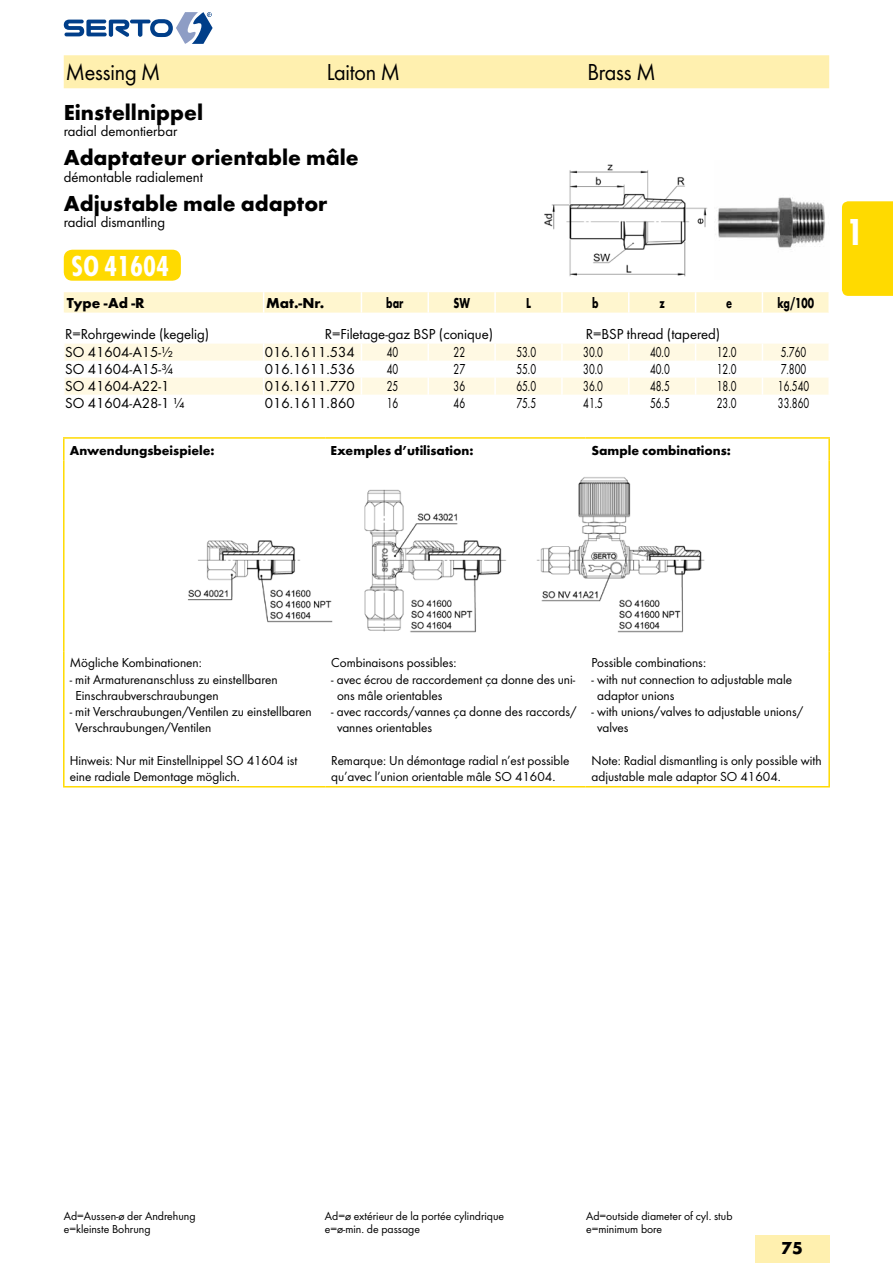
<style>
.page{position:relative;width:893px;height:1263px;background:#fff}
.page>*{position:absolute;margin:0;border:0;box-sizing:border-box;transform-origin:0 0}
.t1{font:700 39px "Futura Con";color:#fff}
.t2{font:700 30px "Futura Con";color:#fff}
.t3{font:24px "Futura Boo";letter-spacing:-.01em;color:#000;scale:.94 1}
.t4{font:700 22.5px "Futura";color:#000}
.t5{font:700 18px "Futura";color:#000}
.t6{font:15px "Futura Boo";color:#000}
.t7{font:15px "Futura Boo";color:#000;scale:.7 1}
.t8{font:700 15px "Futura";color:#000}
.t9{font:700 15px "Futura";color:#000;scale:.7 1}
.t10{font:13.5px/16.2px "Futura Boo";color:#000}
.t11{font:700 13.5px "Futura";color:#000}
.t12{font:12px/13.5px "Futura Boo";color:#000}
</style>
<div class="page">
<div style="left:63px;top:55px;width:767px;height:34px;background:#fff0af"></div>
<svg style="left:64px;top:12px;width:149px;height:32px"></svg>
<hr style="left:63px;top:439px;width:2px;height:22px;background:#ffda00">
<hr style="left:63px;top:437px;width:262px;height:2px;background:#ffda00">
<hr style="left:325px;top:437px;width:260px;height:2px;background:#ffda00">
<hr style="left:585px;top:437px;width:245px;height:2px;background:#ffda00">
<hr style="left:828px;top:439px;width:2px;height:22px;background:#ffda00">
<hr style="left:63px;top:461px;width:2px;height:190px;background:#ffda00">
<hr style="left:828px;top:461px;width:2px;height:190px;background:#ffda00">
<hr style="left:63px;top:651px;width:2px;height:135px;background:#ffda00">
<hr style="left:63px;top:786px;width:262px;height:1px;background:#ffda00">
<hr style="left:325px;top:786px;width:260px;height:1px;background:#ffda00">
<hr style="left:828px;top:651px;width:2px;height:135px;background:#ffda00">
<hr style="left:585px;top:786px;width:245px;height:1px;background:#ffda00">
<img style="left:188px;top:477px;width:517px;height:156px">
<div style="left:755px;top:1235px;width:74px;height:28px;background:#fff0af"></div>
<svg style="left:63px;top:164px;width:830px;height:231px"></svg>
<h3 class="t3" style="left:66px;top:57px;width:102px">Messing M</h3>
<h3 class="t3" style="left:327px;top:57px;width:79px">Laiton M</h3>
<h3 class="t3" style="left:587px;top:57px;width:74px">Brass M</h3>
<h3 class="t4" style="left:64px;top:98px;width:141px">Einstellnippel</h3>
<p class="t6" style="left:64px;top:122px;width:115px">radial demontierbar</p>
<h3 class="t4" style="left:64px;top:144px;width:296px">Adaptateur orientable mâle</h3>
<p class="t6" style="left:64px;top:168px;width:141px">démontable radialement</p>
<h3 class="t4" style="left:64px;top:189px;width:265px">Adjustable male adaptor</h3>
<p class="t6" style="left:64px;top:213px;width:103px">radial dismantling</p>
<h2 class="t2" style="left:71px;top:248px;width:99px">SO 41604</h2>
<p class="t8" style="left:67px;top:294px;width:79px">Type -Ad -R</p>
<p class="t8" style="left:266px;top:294px;width:60px">Mat.-Nr.</p>
<p class="t9" style="left:386px;top:294px;width:26px">bar</p>
<p class="t9" style="left:453px;top:294px;width:25px">SW</p>
<p class="t9" style="left:526px;top:294px;width:9px">L</p>
<p class="t9" style="left:592px;top:294px;width:11px">b</p>
<p class="t9" style="left:659px;top:294px;width:9px">z</p>
<p class="t9" style="left:726px;top:294px;width:10px">e</p>
<p class="t9" style="left:777px;top:294px;width:54px">kg/100</p>
<p class="t6" style="left:65px;top:325px;width:145px">R=Rohrgewinde (kegelig)</p>
<p class="t6" style="left:325px;top:325px;width:170px">R=Filetage-gaz BSP (conique)</p>
<p class="t6" style="left:586px;top:325px;width:136px">R=BSP thread (tapered)</p>
<p class="t6" style="left:65px;top:343px;width:110px">SO 41604-A15-1/2</p>
<p class="t6" style="left:265px;top:343px;width:91px">016.1611.534</p>
<p class="t7" style="left:387px;top:343px;width:18px">40</p>
<p class="t7" style="left:454px;top:343px;width:18px">22</p>
<p class="t7" style="left:516px;top:343px;width:30px">53.0</p>
<p class="t7" style="left:583px;top:343px;width:30px">30.0</p>
<p class="t7" style="left:650px;top:343px;width:30px">40.0</p>
<p class="t7" style="left:717px;top:343px;width:30px">12.0</p>
<p class="t7" style="left:781px;top:343px;width:38px">5.760</p>
<p class="t6" style="left:65px;top:360px;width:110px">SO 41604-A15-3/4</p>
<p class="t6" style="left:265px;top:360px;width:91px">016.1611.536</p>
<p class="t7" style="left:387px;top:360px;width:18px">40</p>
<p class="t7" style="left:454px;top:360px;width:18px">27</p>
<p class="t7" style="left:516px;top:360px;width:30px">55.0</p>
<p class="t7" style="left:583px;top:360px;width:30px">30.0</p>
<p class="t7" style="left:650px;top:360px;width:30px">40.0</p>
<p class="t7" style="left:717px;top:360px;width:30px">12.0</p>
<p class="t7" style="left:781px;top:360px;width:38px">7.800</p>
<p class="t6" style="left:65px;top:377px;width:106px">SO 41604-A22-1</p>
<p class="t6" style="left:265px;top:377px;width:91px">016.1611.770</p>
<p class="t7" style="left:387px;top:377px;width:18px">25</p>
<p class="t7" style="left:454px;top:377px;width:18px">36</p>
<p class="t7" style="left:516px;top:377px;width:30px">65.0</p>
<p class="t7" style="left:583px;top:377px;width:30px">36.0</p>
<p class="t7" style="left:650px;top:377px;width:30px">48.5</p>
<p class="t7" style="left:717px;top:377px;width:30px">18.0</p>
<p class="t7" style="left:778px;top:377px;width:46px">16.540</p>
<p class="t6" style="left:65px;top:394px;width:121px">SO 41604-A28-1 1/4</p>
<p class="t6" style="left:265px;top:394px;width:91px">016.1611.860</p>
<p class="t7" style="left:387px;top:394px;width:18px">16</p>
<p class="t7" style="left:454px;top:394px;width:18px">46</p>
<p class="t7" style="left:516px;top:394px;width:30px">75.5</p>
<p class="t7" style="left:583px;top:394px;width:30px">41.5</p>
<p class="t7" style="left:650px;top:394px;width:30px">56.5</p>
<p class="t7" style="left:717px;top:394px;width:30px">23.0</p>
<p class="t7" style="left:778px;top:394px;width:46px">33.860</p>
<p class="t11" style="left:70px;top:442px;width:146px">Anwendungsbeispiele:</p>
<p class="t11" style="left:331px;top:442px;width:144px">Exemples d’utilisation:</p>
<p class="t11" style="left:591px;top:442px;width:141px">Sample combinations:</p>
<h1 class="t1" style="left:847px;top:210px;width:18px">1</h1>
<p class="t10" style="left:70px;top:655px;width:134px">Mögliche Kombinationen:</p>
<p class="t10" style="left:76px;top:671px;width:204px;text-indent:-6px">- mit Armaturenanschluss zu einstellbaren<br>Einschraubverschraubungen</p>
<p class="t10" style="left:76px;top:703px;width:238px;text-indent:-6px">- mit Verschraubungen/Ventilen zu einstellbaren<br>Verschraubungen/Ventilen</p>
<p class="t10" style="left:70px;top:752px;width:229px">Hinweis: Nur mit Einstellnippel SO 41604 ist eine radiale Demontage möglich.</p>
<p class="t10" style="left:331px;top:655px;width:127px">Combinaisons possibles:</p>
<p class="t10" style="left:337px;top:671px;width:240px;text-indent:-6px">- avec écrou de raccordement ça donne des uni&shy;ons mâle orientables</p>
<p class="t10" style="left:337px;top:703px;width:236px;text-indent:-6px">- avec raccords/vannes ça donne des raccords/ vannes orientables</p>
<p class="t10" style="left:331px;top:752px;width:240px">Remarque: Un démontage radial n’est possible qu’avec l’union orientable mâle SO 41604.</p>
<p class="t10" style="left:592px;top:655px;width:116px">Possible combinations:</p>
<p class="t10" style="left:597px;top:671px;width:196px;text-indent:-6px">- with nut connection to adjustable male adaptor unions</p>
<p class="t10" style="left:597px;top:703px;width:203px;text-indent:-6px">- with unions/valves to adjustable unions/ valves</p>
<p class="t10" style="left:592px;top:752px;width:232px">Note: Radial dismantling is only possible with adjustable male adaptor SO 41604.</p>
<p class="t12" style="left:64px;top:1209px;width:133px">Ad=Aussen-ø der Andrehung e=kleinste Bohrung</p>
<p class="t12" style="left:325px;top:1209px;width:181px">Ad=ø extérieur de la portée cylindrique e=ø-min. de passage</p>
<p class="t12" style="left:586px;top:1209px;width:148px">Ad=outside diameter of cyl. stub e=minimum bore</p>
<h3 class="t5" style="left:781px;top:1237px;width:23px">75</h3>
</div>
